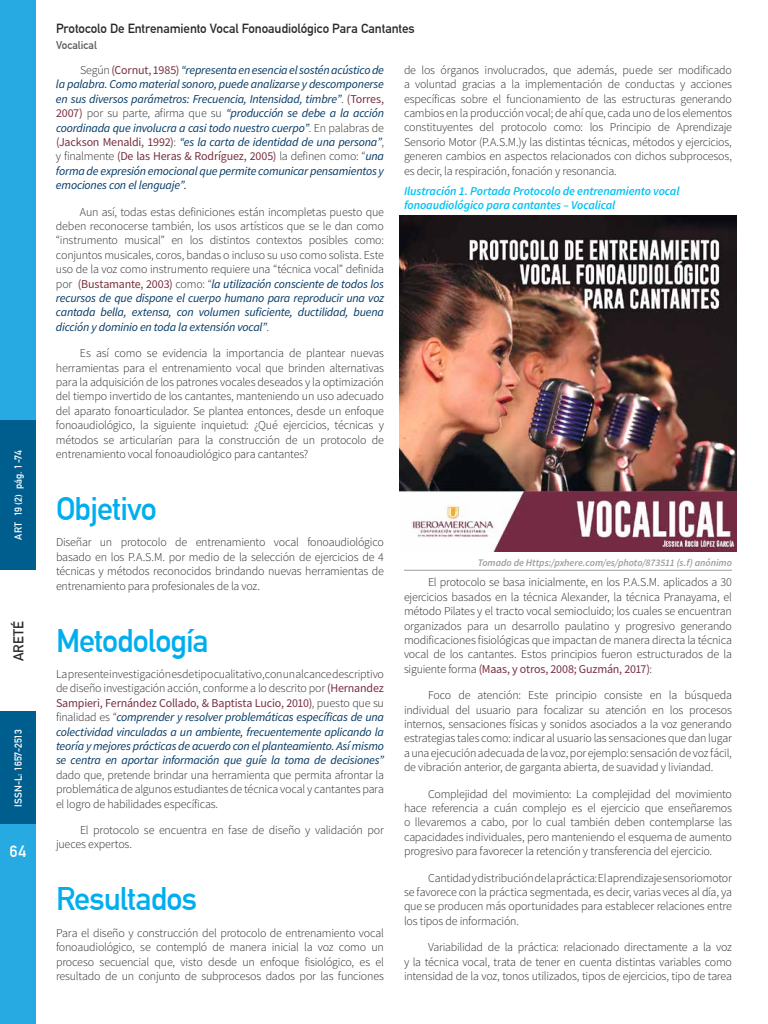
<style>
.page{position:relative;width:768px;height:1024px;background:#fff}
.page>*{position:absolute;margin:0;border:0;box-sizing:border-box;transform-origin:0 0}
.t1{font:700 32px "DIN Alternate";letter-spacing:-.03em;color:#00aeef}
.t2{font:700 16px "DIN Alternate";color:#fff}
.t3{font:700 14px "DIN Alternate";letter-spacing:.01em;color:#2a2a2a}
.t4{font:700 13px "DIN Alternate";letter-spacing:-.005em;color:#2a2a2a}
.t5{font:300 12px/14.4px "Source Sans Pro";letter-spacing:-.015em;color:#2a2a2a;text-align:justify}
.t6{font:italic 12px/14.4px "Source Sans Pro";letter-spacing:-.02em;color:#003764;text-align:justify}
.t7{font:italic 600 12px/14.4px "Source Sans Pro";letter-spacing:-.01em;color:#00c0f3}
.t8{font:700 11.1px "DIN Alternate";color:#5a5a5a}
.t9{font:italic 600 10px "Source Sans Pro";color:#9c9c9c}
.t10{font:700 10px "DIN Alternate";letter-spacing:.005em;color:#fff}
.s1{font-weight:300;font-style:normal;color:#2a2a2a}
.s2{font-style:normal;color:#782f40}
.s3{font-weight:400;color:#782f40}
.s4{font-weight:400;font-style:italic;color:#003764}
</style>
<div class="page">
<hr style="left:404px;top:570px;width:328px;height:1px;background:#9c9c9c">
<img style="left:400px;top:216px;width:336px;height:336px">
<div style="left:0;top:712px;width:36px;height:312px;background:#27aae1"></div>
<div style="left:0;top:0;width:36px;height:570px;background:#27aae1"></div>
<div style="left:0;top:712px;width:36px;height:112px;background:#005e8f"></div>
<div style="left:0;top:420px;width:36px;height:150px;background:#005e8f"></div>
<p class="t10" style="left:11px;top:540px;width:91px;rotate:-90deg">ART 19 (2) pág. 1-74</p>
<p class="t3" style="left:8px;top:661px;width:42px;rotate:-90deg">ARETÉ</p>
<p class="t10" style="left:11px;top:807px;width:79px;rotate:-90deg">ISSN-L: 1657-2513</p>
<h2 class="t2" style="left:10px;top:839px;width:18px">64</h2>
<p class="t4" style="left:56px;top:19px;width:360px">Protocolo De Entrenamiento Vocal Fonoaudiológico Para Cantantes</p>
<p class="t8" style="left:56px;top:36px;width:42px">Vocalical</p>
<p class="t6" style="left:56px;top:63px;width:330px;text-indent:24px"><span class="s1">Según</span> <span class="s2">(Cornut, 1985)</span> “representa en esencia el sostén acústico de la palabra. Como material sonoro, puede analizarse y descomponerse en sus diversos parámetros: Frecuencia, Intensidad, timbre”<span class="s1">.</span> <span class="s2">(Torres, 2007)</span> <span class="s1">por su parte, afirma que su</span> “producción se debe a la acción coordinada que involucra a casi todo nuestro cuerpo”<span class="s1">. En palabras de </span><span class="s2">(Jackson Menaldi, 1992)</span><span class="s1">:</span> “es la carta de identidad de una persona”<span class="s1">, y finalmente</span> <span class="s2">(De las Heras &amp; Rodríguez, 2005)</span> <span class="s1">la definen como: “</span>una forma de expresión emocional que permite comunicar pensamientos y emociones con el lenguaje”.</p>
<p class="t5" style="left:56px;top:204px;width:330px;text-indent:24px">Aun así, todas estas definiciones están incompletas puesto que deben reconocerse también, los usos artísticos que se le dan como “instrumento musical” en los distintos contextos posibles como: conjuntos musicales, coros, bandas o incluso su uso como solista. Este uso de la voz como instrumento requiere una “técnica vocal” definida por <span class="s3">(Bustamante, 2003)</span> como: “<span class="s4">la utilización consciente de todos los recursos de que dispone el cuerpo humano para reproducir una voz cantada bella, extensa, con volumen suficiente, ductilidad, buena dicción y dominio en toda la extensión vocal”</span>.</p>
<p class="t5" style="left:56px;top:346px;width:330px;text-indent:24px">Es así como se evidencia la importancia de plantear nuevas herramientas para el entrenamiento vocal que brinden alternativas para la adquisición de los patrones vocales deseados y la optimización del tiempo invertido de los cantantes, manteniendo un uso adecuado del aparato fonoarticulador. Se plantea entonces, desde un enfoque fonoaudiológico, la siguiente inquietud: ¿Qué ejercicios, técnicas y métodos se articularían para la construcción de un protocolo de entrenamiento vocal fonoaudiológico para cantantes?</p>
<h1 class="t1" style="left:56px;top:484px;width:102px">Objetivo</h1>
<p class="t5" style="left:56px;top:535px;width:330px">Diseñar un protocolo de entrenamiento vocal fonoaudiológico basado en los P.A.S.M. por medio de la selección de ejercicios de 4 técnicas y métodos reconocidos brindando nuevas herramientas de entrenamiento para profesionales de la voz.</p>
<h1 class="t1" style="left:56px;top:616px;width:154px">Metodología</h1>
<p class="t6" style="left:56px;top:667px;width:330px"><span class="s1">La presente investigación es de tipo cualitativo, con un alcance descriptivo de diseño investigación acción, conforme a lo descrito por</span> <span class="s2">(Hernandez Sampieri, Fernández Collado, &amp; Baptista Lucio, 2010)</span><span class="s1">, puesto que su finalidad es “</span>comprender y resolver problemáticas específicas de una colectividad vinculadas a un ambiente, frecuentemente aplicando la teoría y mejores prácticas de acuerdo con el planteamiento. Así mismo se centra en aportar información que guíe la toma de decisiones”</p>
<p class="t5" style="left:56px;top:768px;width:330px">dado que, pretende brindar una herramienta que permita afrontar la problemática de algunos estudiantes de técnica vocal y cantantes para el logro de habilidades específicas.</p>
<p class="t5" style="left:56px;top:823px;width:330px;text-indent:24px">El protocolo se encuentra en fase de diseño y validación por jueces expertos.</p>
<h1 class="t1" style="left:56px;top:875px;width:143px">Resultados</h1>
<p class="t5" style="left:56px;top:926px;width:330px">Para el diseño y construcción del protocolo de entrenamiento vocal fonoaudiológico, se contempló de manera inicial la voz como un proceso secuencial que, visto desde un enfoque fisiológico, es el resultado de un conjunto de subprocesos dados por las funciones</p>
<p class="t5" style="left:404px;top:63px;width:330px">de los órganos involucrados, que además, puede ser modificado a voluntad gracias a la implementación de conductas y acciones específicas sobre el funcionamiento de las estructuras generando cambios en la producción vocal; de ahí que, cada uno de los elementos constituyentes del protocolo como: los Principio de Aprendizaje Sensorio Motor (P.A.S.M.)y las distintas técnicas, métodos y ejercicios, generen cambios en aspectos relacionados con dichos subprocesos, es decir, la respiración, fonación y resonancia.</p>
<p class="t7" style="left:404px;top:184px;width:277px">Ilustración 1. Portada Protocolo de entrenamiento vocal fonoaudiológico para cantantes – Vocalical</p>
<p class="t9" style="left:478px;top:556px;width:256px">Tomado de Https:/pxhere.com/es/photo/873511 (s.f) anónimo</p>
<p class="t5" style="left:404px;top:575px;width:330px;text-indent:24px">El protocolo se basa inicialmente, en los P.A.S.M. aplicados a 30 ejercicios basados en la técnica Alexander, la técnica Pranayama, el método Pilates y el tracto vocal semiocluido; los cuales se encuentran organizados para un desarrollo paulatino y progresivo generando modificaciones fisiológicas que impactan de manera directa la técnica vocal de los cantantes. Estos principios fueron estructurados de la siguiente forma <span class="s3">(Maas, y otros, 2008; Guzmán, 2017)</span>:</p>
<p class="t5" style="left:404px;top:688px;width:330px;text-indent:24px">Foco de atención: Este principio consiste en la búsqueda individual del usuario para focalizar su atención en los procesos internos, sensaciones físicas y sonidos asociados a la voz generando estrategias tales como: indicar al usuario las sensaciones que dan lugar a una ejecución adecuada de la voz, por ejemplo: sensación de voz fácil, de vibración anterior, de garganta abierta, de suavidad y liviandad.</p>
<p class="t5" style="left:404px;top:786px;width:330px;text-indent:24px">Complejidad del movimiento: La complejidad del movimiento hace referencia a cuán complejo es el ejercicio que enseñaremos o llevaremos a cabo, por lo cual también deben contemplarse las capacidades individuales, pero manteniendo el esquema de aumento progresivo para favorecer la retención y transferencia del ejercicio.</p>
<p class="t5" style="left:404px;top:870px;width:330px;text-indent:24px">Cantidad y distribución de la práctica: El aprendizaje sensoriomotor se favorece con la práctica segmentada, es decir, varias veces al día, ya que se producen más oportunidades para establecer relaciones entre los tipos de información.</p>
<p class="t5" style="left:404px;top:940px;width:330px;text-indent:24px">Variabilidad de la práctica: relacionado directamente a la voz y la técnica vocal, trata de tener en cuenta distintas variables como intensidad de la voz, tonos utilizados, tipos de ejercicios, tipo de tarea</p>
</div>
